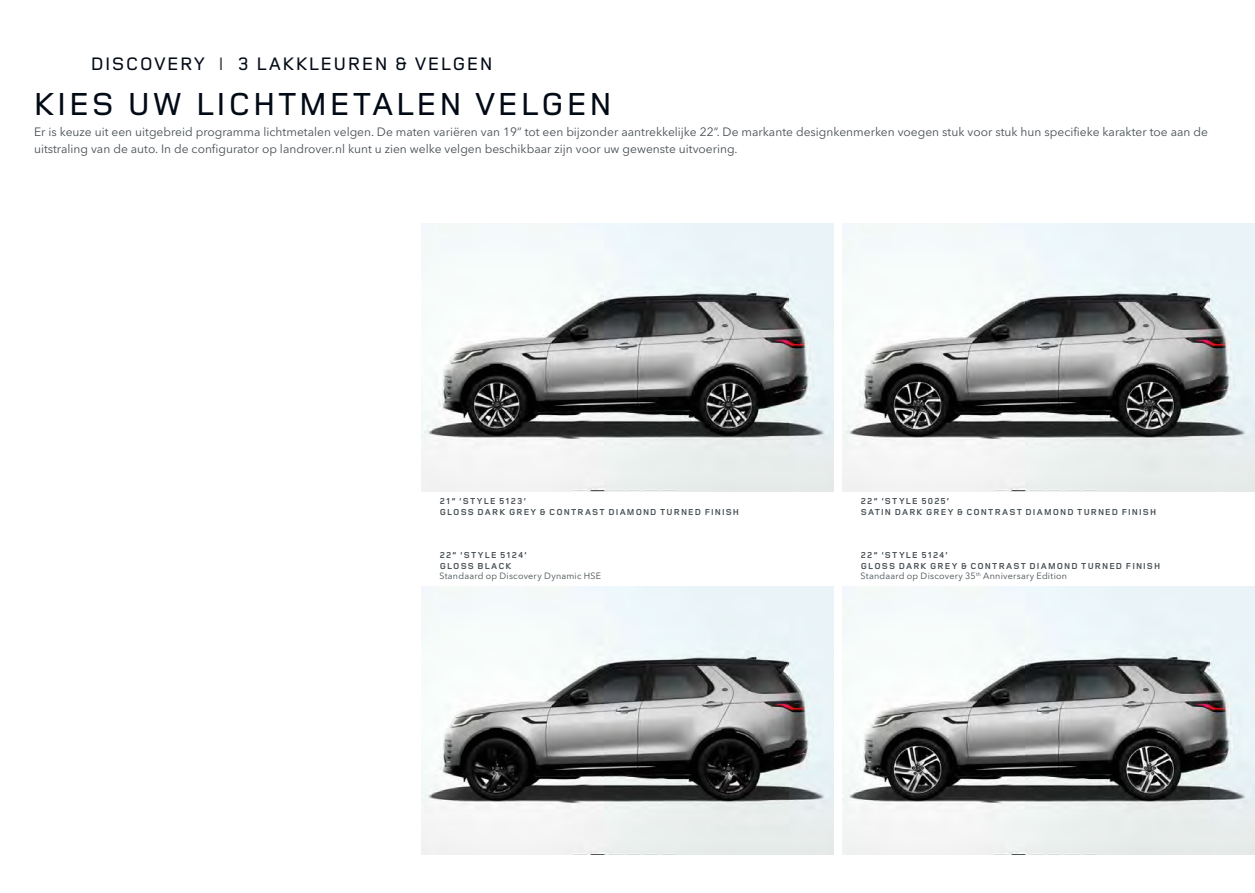
<style>
.page{position:relative;width:1255px;height:893px;background:#fff}
.page>*{position:absolute;margin:0;border:0;box-sizing:border-box;transform-origin:0 0}
.t1{font:500 33px "Land Rover Wide";color:#020a16}
.t2{font:500 18.75px "Land Rover Wide";color:#020a16}
.t3{font:12px/16.5px "Avenir Next W1 G";color:#464e53}
.t4{font:700 9px/10.5px "Land Rover Wide";letter-spacing:.045em;color:#464e53}
.t5{font:9px "Avenir Next W1 G";letter-spacing:.025em;color:#464e53}
.s1{color:#464e53}
</style>
<div class="page">
<img style="left:421px;top:223px;width:412px;height:268px">
<img style="left:842px;top:223px;width:412px;height:268px">
<img style="left:842px;top:587px;width:412px;height:268px">
<img style="left:421px;top:587px;width:412px;height:268px">
<h2 class="t2" style="left:90px;top:50px;width:405px">DISCOVERY <span class="s1">I</span> 3 LAKKLEUREN &amp; VELGEN</h2>
<h1 class="t1" style="left:33px;top:81px;width:582px">KIES UW LICHTMETALEN VELGEN</h1>
<p class="t3" style="left:34px;top:124px;width:1175px">Er is keuze uit een uitgebreid programma lichtmetalen velgen. De maten variëren van 19” tot een bijzonder aantrekkelijke 22”. De markante designkenmerken voegen stuk voor stuk hun specifieke karakter toe aan de uitstraling van de auto. In de configurator op landrover.nl kunt u zien welke velgen beschikbaar zijn voor uw gewenste uitvoering.</p>
<p class="t4" style="left:439px;top:496px;width:301px">21” ‘STYLE 5123’<br>GLOSS DARK GREY &amp; CONTRAST DIAMOND TURNED FINISH</p>
<p class="t4" style="left:860px;top:496px;width:297px">22” ‘STYLE 5025’<br>SATIN DARK GREY &amp; CONTRAST DIAMOND TURNED FINISH</p>
<p class="t4" style="left:860px;top:550px;width:301px">22” ‘STYLE 5124’<br>GLOSS DARK GREY &amp; CONTRAST DIAMOND TURNED FINISH</p>
<p class="t5" style="left:860px;top:571px;width:208px">Standaard op Discovery 35<sup>th</sup> Anniversary Edition</p>
<p class="t4" style="left:439px;top:550px;width:89px">22” ‘STYLE 5124’<br>GLOSS BLACK</p>
<p class="t5" style="left:439px;top:571px;width:163px">Standaard op Discovery Dynamic HSE</p>
</div>
